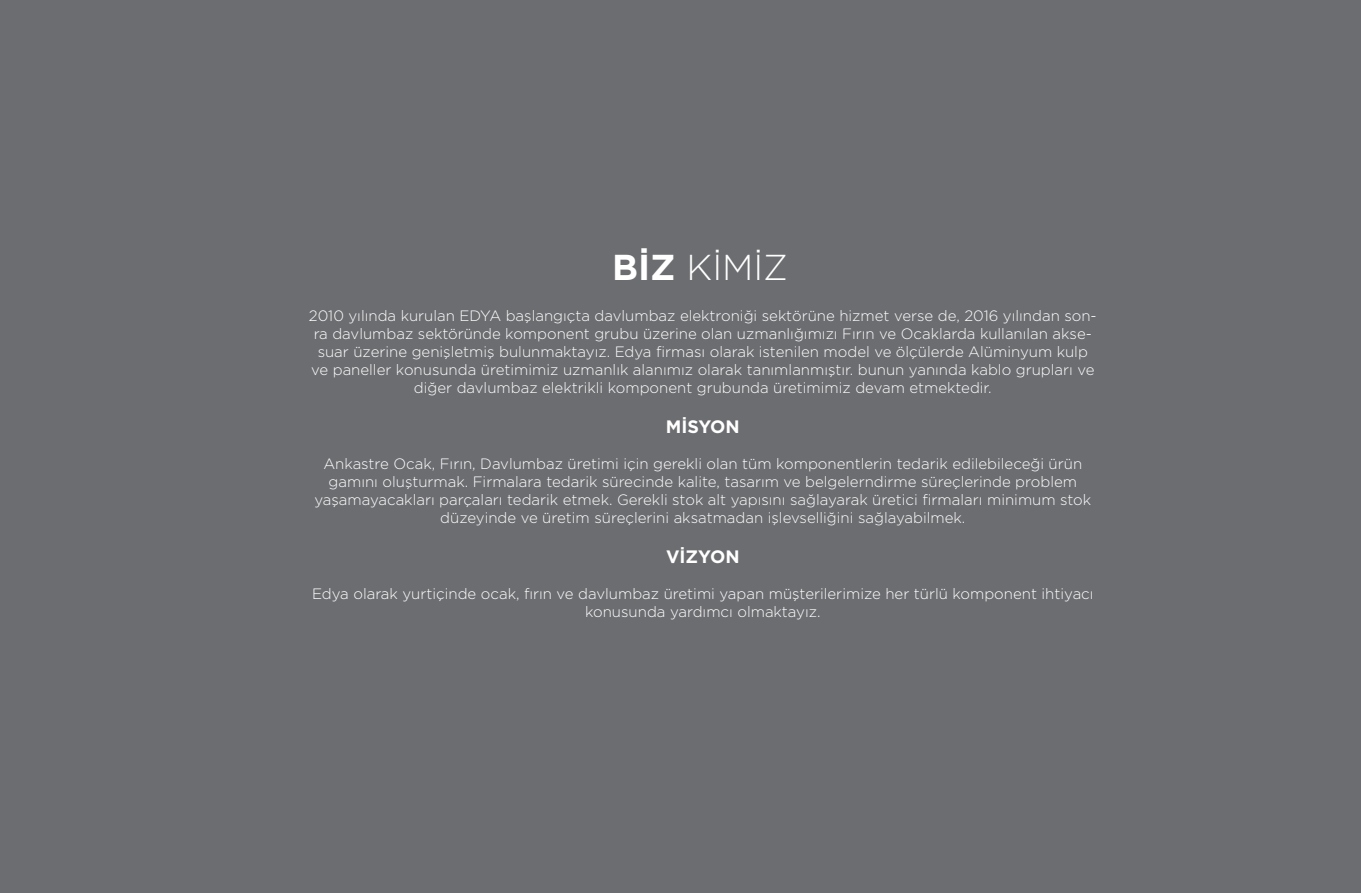
<style>
.page{position:relative;width:1361px;height:893px;background:#6c6d70}
.page>*{position:absolute;margin:0;border:0;box-sizing:border-box;transform-origin:0 0}
.t1{font:300 36px "Gotham";color:#fff}
.t2{font:700 18px "Gotham";color:#fff}
.t3{font:300 15px/18px "Gotham";color:#fff;text-align:center}
.s1{font-weight:700}
</style>
<div class="page">
<h1 class="t1" style="left:612px;top:245px;width:177px"><span class="s1">BİZ</span> KİMİZ</h1>
<p class="t3" style="left:309px;top:307px;width:789px">2010 yılında kurulan EDYA başlangıçta davlumbaz elektroniği sektörüne hizmet verse de, 2016 yılından son&shy;ra davlumbaz sektöründe komponent grubu üzerine olan uzmanlığımızı Fırın ve Ocaklarda kullanılan akse&shy;suar üzerine genişletmiş bulunmaktayız. Edya firması olarak istenilen model ve ölçülerde Alüminyum kulp ve paneller konusunda üretimimiz uzmanlık alanımız olarak tanımlanmıştır. bunun yanında kablo grupları ve diğer davlumbaz elektrikli komponent grubunda üretimimiz devam etmektedir.</p>
<p class="t2" style="left:666px;top:415px;width:75px">MİSYON</p>
<p class="t3" style="left:314px;top:454px;width:778px">Ankastre Ocak, Fırın, Davlumbaz üretimi için gerekli olan tüm komponentlerin tedarik edilebileceği ürün gamını oluşturmak. Firmalara tedarik sürecinde kalite, tasarım ve belgelerndirme süreçlerinde problem yaşamayacakları parçaları tedarik etmek. Gerekli stok alt yapısını sağlayarak üretici firmaları minimum stok düzeyinde ve üretim süreçlerini aksatmadan işlevselliğini sağlayabilmek.</p>
<p class="t2" style="left:666px;top:544px;width:75px">VİZYON</p>
<p class="t3" style="left:312px;top:584px;width:783px">Edya olarak yurtiçinde ocak, fırın ve davlumbaz üretimi yapan müşterilerimize her türlü komponent ihtiyacı konusunda yardımcı olmaktayız.</p>
</div>
